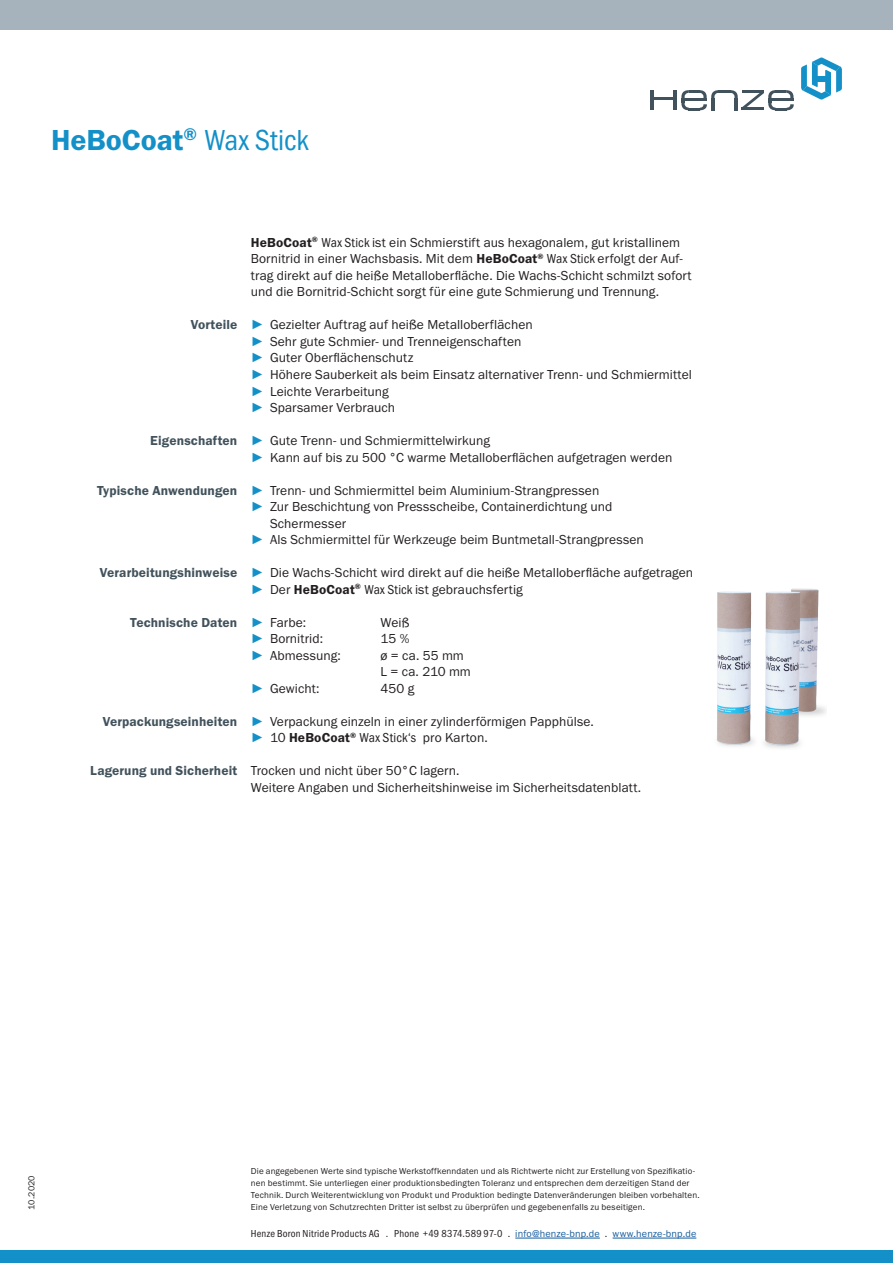
<style>
.page{position:relative;width:893px;height:1263px;background:#fff}
.page>*{position:absolute;margin:0;border:0;box-sizing:border-box;transform-origin:0 0}
.Produktname_groß{font:30px "Franklin Gothic URW Dem";color:#1490c8}
.Fließtext_Datenblatt{font:13.5px/16.5px "Franklin Gothic URW Boo";letter-spacing:.005em;color:#231f20}
.Fließtext_Datenblatt-2{font:13.5px "Franklin Gothic URW Dem";letter-spacing:.01em;color:#41525c}
.t1{font:10.5px "Franklin Gothic URW Con Boo";letter-spacing:.02em;color:#231f20}
.BU{font:9px/12px "Franklin Gothic URW Boo";letter-spacing:.015em;color:#231f20}
.Fließtext_Datenblatt-3{font:9px "Franklin Gothic URW Boo";letter-spacing:.01em;color:#231f20}
.s1{font-family:"Franklin Gothic URW Con Boo"}
.s2{font-family:"Franklin Gothic URW Dem"}
.s3{font-family:"Franklin Gothic URW Dem";color:#41525c}
.s4{font-family:"Franklin Gothic";font-weight:500;font-stretch:condensed;color:#1490c8}
.s5{font-family:"Franklin Gothic URW Boo";color:#231f20}
.s6{font-family:"Franklin Gothic URW Boo";font-size:10.2px}
.s7{font-family:"Franklin Gothic URW Boo";font-size:10.2px;color:#175d9e}
</style>
<div class="page">
<div style="left:0;top:0;width:893px;height:30px;background:#a6b3bc"></div>
<div style="left:0;top:1250px;width:893px;height:13px;background:#1490c8"></div>
<svg style="left:801px;top:57px;width:41px;height:43px"></svg>
<div style="left:817px;top:76px;width:9px;height:5px;background:#1490c8"></div>
<hr style="left:650px;top:90px;width:4px;height:20px;background:#41525c">
<hr style="left:674px;top:90px;width:3px;height:20px;background:#41525c">
<hr style="left:653px;top:97px;width:22px;height:3px;background:#41525c">
<svg style="left:681px;top:90px;width:113px;height:20px"></svg>
<hr style="left:515px;top:1238px;width:85px;height:1px;background:#175d9e">
<hr style="left:613px;top:1238px;width:83px;height:1px;background:#175d9e">
<img style="left:716px;top:588px;width:110px;height:160px">
<p class="Produktname_groß" style="left:51px;top:121px;width:259px">HeBoCoat<sup>®</sup> <span class="s1">Wax Stick</span></p>
<p class="Fließtext_Datenblatt" style="left:251px;top:234px;width:442px"><span class="s2">HeBoCoat</span><sup>®</sup> <span class="s1">Wax Stick</span> ist ein Schmierstift aus hexagonalem, gut kristallinem<br>Bornitrid in einer Wachsbasis. Mit dem <span class="s2">HeBoCoat</span><sup>®</sup> <span class="s1">Wax Stick</span> erfolgt der Auf&shy;trag direkt auf die heiße Metalloberfläche. Die Wachs-Schicht schmilzt sofort</p>
<p class="Fließtext_Datenblatt" style="left:251px;top:283px;width:410px">und die Bornitrid-Schicht sorgt für eine gute Schmierung und Trennung.</p>
<p class="Fließtext_Datenblatt" style="left:191px;top:316px;width:344px"><span class="s3">Vorteile</span> <span class="s4">►</span> Gezielter Auftrag auf heiße Metalloberflächen</p>
<p class="Fließtext_Datenblatt" style="left:251px;top:333px;width:272px"><span class="s4">►</span> Sehr gute Schmier- und Trenneigenschaften</p>
<p class="Fließtext_Datenblatt" style="left:251px;top:349px;width:164px"><span class="s4">►</span> Guter Oberflächenschutz</p>
<p class="Fließtext_Datenblatt" style="left:251px;top:366px;width:443px"><span class="s4">►</span> Höhere Sauberkeit als beim Einsatz alternativer Trenn- und Schmiermittel</p>
<p class="Fließtext_Datenblatt" style="left:251px;top:382px;width:139px"><span class="s4">►</span> Leichte Verarbeitung</p>
<p class="Fließtext_Datenblatt" style="left:251px;top:399px;width:146px"><span class="s4">►</span> Sparsamer Verbrauch</p>
<p class="Fließtext_Datenblatt" style="left:150px;top:432px;width:341px"><span class="s3">Eigenschaften</span> <span class="s4">►</span> Gute Trenn- und Schmiermittelwirkung</p>
<p class="Fließtext_Datenblatt" style="left:251px;top:448px;width:423px"><span class="s4">►</span> Kann auf bis zu 500 °C warme Metalloberflächen aufgetragen werden</p>
<p class="Fließtext_Datenblatt" style="left:97px;top:481px;width:504px"><span class="s3">Typische Anwendungen</span> <span class="s4">►</span> Trenn- und Schmiermittel beim Aluminium-Strangpressen</p>
<p class="Fließtext_Datenblatt" style="left:251px;top:498px;width:363px"><span class="s4">►</span> Zur Beschichtung von Pressscheibe, Containerdichtung und</p>
<p class="Fließtext_Datenblatt" style="left:270px;top:514px;width:78px">Schermesser</p>
<p class="Fließtext_Datenblatt" style="left:251px;top:531px;width:394px"><span class="s4">►</span> Als Schmiermittel für Werkzeuge beim Buntmetall-Strangpressen</p>
<p class="Fließtext_Datenblatt" style="left:100px;top:564px;width:595px"><span class="s3">Verarbeitungshinweise</span> <span class="s4">►</span> Die Wachs-Schicht wird direkt auf die heiße Metalloberfläche aufgetragen</p>
<p class="Fließtext_Datenblatt" style="left:251px;top:580px;width:273px"><span class="s4">►</span> Der <span class="s2">HeBoCoat</span><sup>®</sup> <span class="s1">Wax Stick</span> ist gebrauchsfertig</p>
<p class="Fließtext_Datenblatt-2" style="left:130px;top:614px;width:177px">Technische Daten <span class="s4">►</span> <span class="s5">Farbe:</span></p>
<p class="Fließtext_Datenblatt" style="left:381px;top:613px;width:30px">Weiß</p>
<p class="Fließtext_Datenblatt" style="left:251px;top:630px;width:74px"><span class="s4">►</span> Bornitrid:</p>
<p class="Fließtext_Datenblatt" style="left:381px;top:630px;width:30px">15 %</p>
<p class="Fließtext_Datenblatt" style="left:251px;top:646px;width:92px"><span class="s4">►</span> Abmessung:</p>
<p class="Fließtext_Datenblatt" style="left:381px;top:646px;width:85px">ø = ca. 55 mm</p>
<p class="Fließtext_Datenblatt" style="left:381px;top:663px;width:92px">L = ca. 210 mm</p>
<p class="Fließtext_Datenblatt" style="left:251px;top:679px;width:70px"><span class="s4">►</span> Gewicht:</p>
<p class="Fließtext_Datenblatt" style="left:381px;top:679px;width:35px">450 g</p>
<p class="Fließtext_Datenblatt" style="left:103px;top:712px;width:493px"><span class="s3">Verpackungseinheiten</span> <span class="s4">►</span> Verpackung einzeln in einer zylinderförmigen Papphülse.</p>
<p class="Fließtext_Datenblatt" style="left:251px;top:729px;width:238px"><span class="s4">►</span> 10 <span class="s2">HeBoCoat</span><sup>®</sup> <span class="s1">Wax Stick‘s</span> pro Karton.</p>
<p class="Fließtext_Datenblatt" style="left:90px;top:762px;width:371px"><span class="s3">Lagerung und Sicherheit</span> Trocken und nicht über 50°C lagern.</p>
<p class="Fließtext_Datenblatt" style="left:251px;top:778px;width:392px">Weitere Angaben und Sicherheitshinweise im Sicherheitsdatenblatt.</p>
<p class="Fließtext_Datenblatt-3" style="left:26px;top:1210px;width:36px;rotate:-90deg">10.2020</p>
<p class="BU" style="left:251px;top:1165px;width:446px">Die angegebenen Werte sind typische Werkstoffkenndaten und als Richtwerte nicht zur Erstellung von Spezifikatio-</p>
<p class="BU" style="left:251px;top:1177px;width:450px">nen bestimmt. Sie unterliegen einer produktionsbedingten Toleranz und entsprechen dem derzeitigen Stand der<br>Technik. Durch Weiterentwicklung von Produkt und Produktion bedingte Datenveränderungen bleiben vorbehalten.<br>Eine Verletzung von Schutzrechten Dritter ist selbst zu überprüfen und gegebenenfalls zu beseitigen.</p>
<p class="t1" style="left:251px;top:1227px;width:447px">Henze Boron Nitride Products AG . Phone +49 8374.589 97-0 <span class="s6">.</span> <span class="s7">info@henze-bnp.de</span> <span class="s6">.</span> <span class="s7">www.henze-bnp.de</span></p>
</div>
